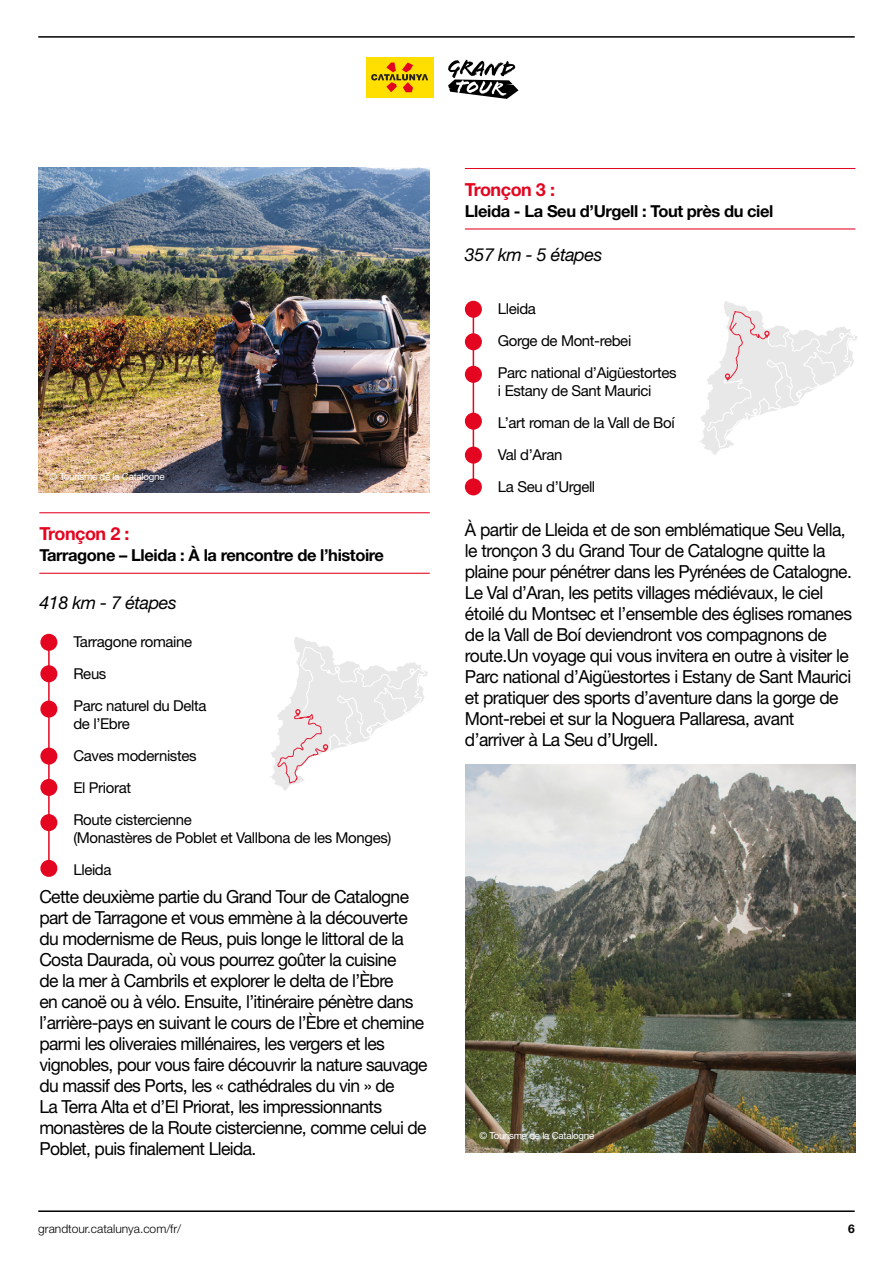
<style>
.page{position:relative;width:893px;height:1263px;background:#fff}
.page>*{position:absolute;margin:0;border:0;box-sizing:border-box;transform-origin:0 0}
.t1{font:18px/21px "Helvetica Neue LT Std";letter-spacing:-.035em;color:#000}
.t2{font:italic 18px "Helvetica Neue LT Std";letter-spacing:-.025em;color:#000}
.t3{font:700 18px "Helvetica Neue LT Std";letter-spacing:-.025em;color:#e40520}
.t4{font:700 16.5px "Helvetica Neue LT Std";letter-spacing:-.025em;color:#000}
.t5{font:15px/32px "Helvetica Neue LT Std";letter-spacing:-.025em;color:#000}
.t6{font:300 12px "Helvetica Neue LT Std";color:#000}
.t7{font:700 12px "Helvetica Neue LT Std";color:#000}
.t8{font:9.75px "Helvetica Neue LT Std";letter-spacing:-.025em;color:#fff}
</style>
<div class="page">
<hr style="left:38px;top:36px;width:817px;height:2px;background:#000">
<hr style="left:38px;top:1210px;width:817px;height:2px;background:#000">
<div style="left:366px;top:57px;width:68px;height:40px;background:#ffdf00"></div>
<svg style="left:371px;top:63px;width:57px;height:29px"></svg>
<svg style="left:448px;top:60px;width:70px;height:39px"></svg>
<hr style="left:39px;top:573px;width:391px;height:1px;background:#e40520">
<hr style="left:465px;top:228px;width:390px;height:1px;background:#e40520">
<hr style="left:39px;top:512px;width:391px;height:1px;background:#e40520">
<hr style="left:465px;top:168px;width:390px;height:1px;background:#e40520">
<hr style="left:48px;top:642px;width:2px;height:225px;background:#e40520">
<div style="left:40px;top:634px;width:17px;height:17px;background:#e40520;border-radius:50%"></div>
<div style="left:40px;top:748px;width:17px;height:17px;background:#e40520;border-radius:50%"></div>
<div style="left:40px;top:665px;width:17px;height:17px;background:#e40520;border-radius:50%"></div>
<div style="left:40px;top:779px;width:17px;height:17px;background:#e40520;border-radius:50%"></div>
<div style="left:40px;top:814px;width:17px;height:17px;background:#e40520;border-radius:50%"></div>
<div style="left:40px;top:860px;width:17px;height:17px;background:#e40520;border-radius:50%"></div>
<div style="left:40px;top:700px;width:17px;height:17px;background:#e40520;border-radius:50%"></div>
<hr style="left:473px;top:309px;width:1px;height:178px;background:#e40520">
<div style="left:465px;top:301px;width:17px;height:17px;background:#e40520;border-radius:50%"></div>
<div style="left:465px;top:413px;width:17px;height:17px;background:#e40520;border-radius:50%"></div>
<div style="left:465px;top:333px;width:17px;height:17px;background:#e40520;border-radius:50%"></div>
<div style="left:465px;top:447px;width:17px;height:17px;background:#e40520;border-radius:50%"></div>
<div style="left:465px;top:478px;width:17px;height:17px;background:#e40520;border-radius:50%"></div>
<div style="left:465px;top:366px;width:17px;height:17px;background:#e40520;border-radius:50%"></div>
<img style="left:38px;top:168px;width:392px;height:324px">
<img style="left:465px;top:765px;width:391px;height:387px">
<svg style="left:270px;top:637px;width:158px;height:154px"></svg>
<svg style="left:699px;top:301px;width:159px;height:154px"></svg>
<p class="t3" style="left:465px;top:178px;width:92px">Tronçon 3 :</p>
<p class="t4" style="left:465px;top:201px;width:310px">Lleida - La Seu d’Urgell : Tout près du ciel</p>
<p class="t8" style="left:50px;top:471px;width:116px">© Tourisme de la Catalogne</p>
<p class="t3" style="left:39px;top:522px;width:92px">Tronçon 2 :</p>
<p class="t4" style="left:39px;top:545px;width:346px">Tarragone – Lleida : À la rencontre de l’histoire</p>
<p class="t2" style="left:39px;top:591px;width:139px">418 km - 7 étapes</p>
<p class="t5" style="left:73px;top:625px;width:135px">Tarragone romaine<br>Reus<br>Parc naturel du Delta</p>
<p class="t5" style="left:73px;top:707px;width:125px">de l’Ebre<br>Caves modernistes<br>El Priorat<br>Route cistercienne</p>
<p class="t5" style="left:73px;top:821px;width:319px">(Monastères de Poblet et Vallbona de les Monges)<br>Lleida</p>
<p class="t1" style="left:39px;top:886px;width:390px">Cette deuxième partie du Grand Tour de Catalogne part de Tarragone et vous emmène à la découverte du modernisme de Reus, puis longe le littoral de la Costa Daurada, où vous pourrez goûter la cuisine<br>de la mer à Cambrils et explorer le delta de l’Èbre<br>en canoë ou à vélo. Ensuite, l’itinéraire pénètre dans l’arrière-pays en suivant le cours de l’Èbre et chemine parmi les oliveraies millénaires, les vergers et les vignobles, pour vous faire découvrir la nature sauvage du massif des Ports, les « cathédrales du vin » de<br>La Terra Alta et d’El Priorat, les impressionnants monastères de la Route cistercienne, comme celui de Poblet, puis finalement Lleida.</p>
<p class="t2" style="left:465px;top:244px;width:139px">357 km - 5 étapes</p>
<p class="t5" style="left:498px;top:292px;width:180px">Lleida<br>Gorge de Mont-rebei<br>Parc national d’Aigüestortes</p>
<p class="t5" style="left:498px;top:374px;width:178px">i Estany de Sant Maurici<br>L’art roman de la Vall de Boí<br>Val d’Aran<br>La Seu d’Urgell</p>
<p class="t1" style="left:465px;top:518px;width:389px">À partir de Lleida et de son emblématique Seu Vella, le tronçon 3 du Grand Tour de Catalogne quitte la plaine pour pénétrer dans les Pyrénées de Catalogne.<br>Le Val d’Aran, les petits villages médiévaux, le ciel étoilé du Montsec et l’ensemble des églises romanes de la Vall de Boí deviendront vos compagnons de route.Un voyage qui vous invitera en outre à visiter le Parc national d’Aigüestortes i Estany de Sant Maurici et pratiquer des sports d’aventure dans la gorge de Mont-rebei et sur la Noguera Pallaresa, avant d’arriver à La Seu d’Urgell.</p>
<p class="t8" style="left:479px;top:1130px;width:116px">© Tourisme de la Catalogne</p>
<p class="t6" style="left:38px;top:1221px;width:144px">grandtour.catalunya.com/fr/</p>
<p class="t7" style="left:848px;top:1221px;width:8px">6</p>
</div>
